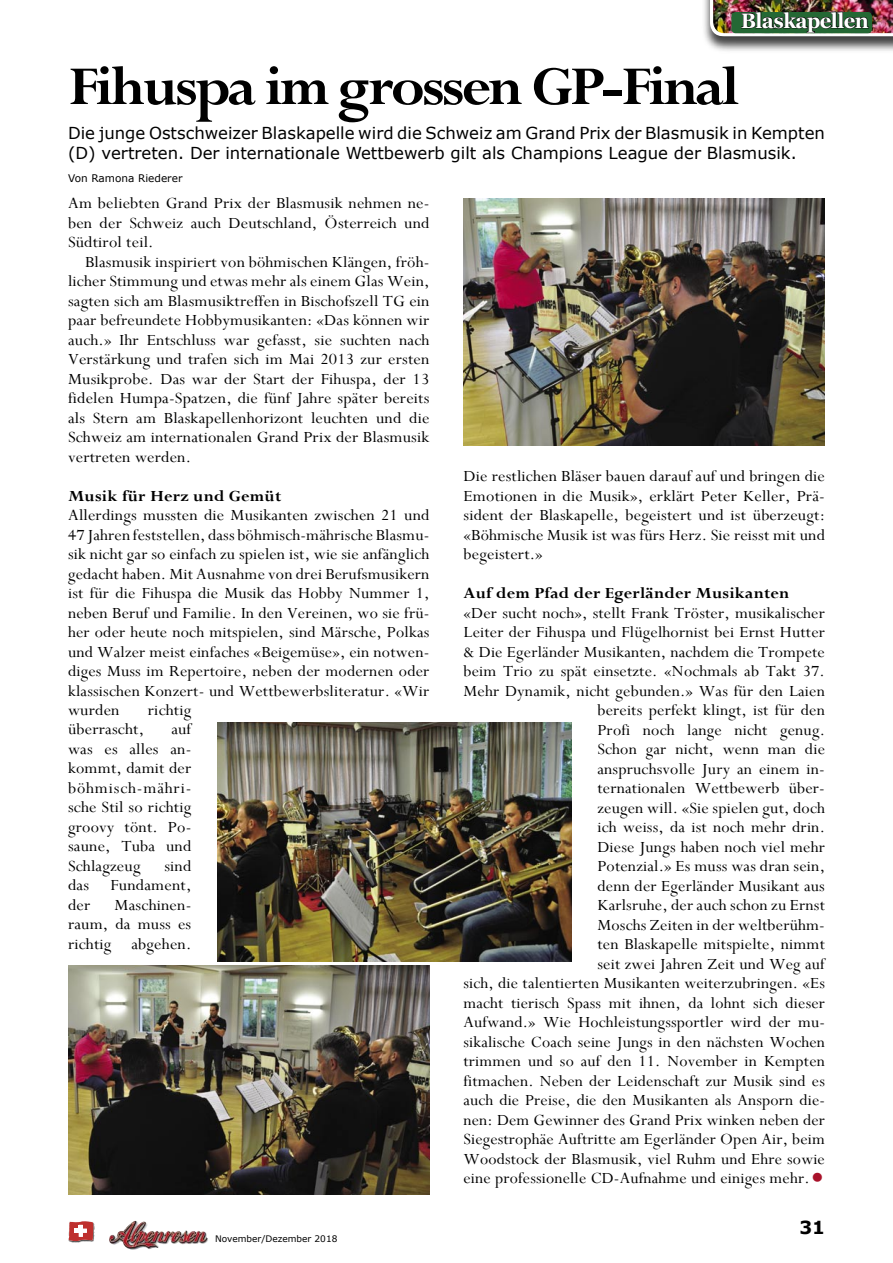
<style>
.page{position:relative;width:893px;height:1263px;background:#fff}
.page>*{position:absolute;margin:0;border:0;box-sizing:border-box;transform-origin:0 0}
.t1{font:700 60.3px "Perpetua";letter-spacing:-.05em;color:#000;scale:1.04 1}
.Lead{font:700 21px "Georgia";letter-spacing:-.03em;color:#fff}
.t2{font:700 18px "Verdana";color:#000}
.t3{font:17.4px/19.5px "Perpetua";letter-spacing:.01em;color:#000;text-align:justify;scale:1.05 1}
.t4{font:17.4px/19.5px "Perpetua";letter-spacing:.01em;color:#000;text-align:justify;scale:1.04 1}
.t5{font:17.4px/19.5px "Perpetua";letter-spacing:.01em;color:#000;text-align:justify}
.t6{font:700 17.4px "Perpetua";letter-spacing:.01em;color:#000;scale:1.05 1}
.t7{font:16.5px/20.2px "Verdana";color:#000}
.t8{font:10.5px "Verdana";color:#000}
.t9{font:9px "Verdana";color:#000}
.s1{font-family:"Verdana";font-size:20.4px;color:#a9122a}
</style>
<div class="page">
<img style="left:123px;top:1221px;width:77px;height:12px">
<img style="left:68px;top:1224px;width:27px;height:19px">
<svg style="left:69px;top:1221px;width:25px;height:20px"></svg>
<img style="left:217px;top:723px;width:355px;height:238px">
<img style="left:68px;top:965px;width:361px;height:230px">
<img style="left:463px;top:198px;width:362px;height:247px">
<div style="left:701px;top:0;width:192px;height:54px;background:#000;opacity:.75"></div>
<img style="left:709px;top:0;width:184px;height:36px">
<p class="Lead" style="left:741px;top:7px;width:130px">Blaskapellen</p>
<p class="t1" style="left:68px;top:49px;width:647px">Fihuspa im grossen GP-Final</p>
<p class="t7" style="left:68px;top:122px;width:758px">Die junge Ostschweizer Blaskapelle wird die Schweiz am Grand Prix der Blasmusik in Kempten (D) vertreten. Der internationale Wettbewerb gilt als Champions League der Blasmusik.</p>
<p class="t8" style="left:68px;top:171px;width:116px">Von Ramona Riederer</p>
<p class="t3" style="left:68px;top:193px;width:346px">Am beliebten Grand Prix der Blasmusik nehmen ne&shy;ben der Schweiz auch Deutschland, Österreich und Südtirol teil.</p>
<p class="t3" style="left:68px;top:252px;width:346px;text-indent:17px">Blasmusik inspiriert von böhmischen Klängen, fröh&shy;licher Stimmung und etwas mehr als einem Glas Wein, sagten sich am Blasmusiktreffen in Bischofszell TG ein paar befreundete Hobbymusikanten: «Das können wir auch.» Ihr Entschluss war gefasst, sie suchten nach Verstärkung und trafen sich im Mai 2013 zur ersten Musikprobe. Das war der Start der Fihuspa, der 13 fidelen Humpa-Spatzen, die fünf Jahre später bereits als Stern am Blaskapellenhorizont leuchten und die Schweiz am internationalen Grand Prix der Blasmusik vertreten werden.</p>
<p class="t6" style="left:68px;top:485px;width:205px">Musik für Herz und Gemüt</p>
<p class="t3" style="left:68px;top:505px;width:346px">Allerdings mussten die Musikanten zwischen 21 und 47 Jahren feststellen, dass böhmisch-mährische Blasmu&shy;sik nicht gar so einfach zu spielen ist, wie sie anfänglich gedacht haben. Mit Ausnahme von drei Berufsmusikern ist für die Fihuspa die Musik das Hobby Nummer 1, neben Beruf und Familie. In den Vereinen, wo sie frü&shy;her oder heute noch mitspielen, sind Märsche, Polkas und Walzer meist einfaches «Beigemüse», ein notwen&shy;diges Muss im Repertoire, neben der modernen oder klassischen Konzert- und Wettbewerbsliteratur. «Wir</p>
<p class="t3" style="left:68px;top:700px;width:51px">wurden</p>
<p class="t3" style="left:148px;top:700px;width:43px">richtig</p>
<p class="t3" style="left:68px;top:719px;width:74px">überrascht,</p>
<p class="t3" style="left:68px;top:719px;width:119px;text-indent:103px">auf was es alles an&shy;kommt, damit der böhmisch-mähri&shy;sche Stil so richtig groovy tönt. Po&shy;saune, Tuba und Schlagzeug</p>
<p class="t3" style="left:68px;top:856px;width:119px;text-indent:96px">sind das Fundament, der</p>
<p class="t3" style="left:68px;top:895px;width:119px;text-indent:47px">Maschinen&shy;raum, da muss es richtig abgehen.</p>
<p class="t9" style="left:215px;top:1233px;width:124px">November/Dezember 2018</p>
<p class="t3" style="left:463px;top:466px;width:346px">Die restlichen Bläser bauen darauf auf und bringen die Emotionen in die Musik», erklärt Peter Keller, Prä&shy;sident der Blaskapelle, begeistert und ist überzeugt: «Böhmische Musik ist was fürs Herz. Sie reisst mit und begeistert.»</p>
<p class="t6" style="left:463px;top:582px;width:312px">Auf dem Pfad der Egerländer Musikanten</p>
<p class="t4" style="left:463px;top:603px;width:349px">«Der sucht noch», stellt Frank Tröster, musikalischer Leiter der Fihuspa und Flügelhornist bei Ernst Hutter &amp; Die Egerländer Musikanten, nachdem die Trompete beim Trio zu spät einsetzte. «Nochmals ab Takt 37.<br>Mehr Dynamik, nicht gebunden.» Was für den Laien</p>
<p class="t4" style="left:597px;top:700px;width:220px">bereits perfekt klingt, ist für den Profi noch lange nicht genug.<br>Schon gar nicht, wenn man die anspruchsvolle Jury an einem in&shy;ternationalen Wettbewerb über&shy;zeugen will. «Sie spielen gut, doch ich weiss, da ist noch mehr drin.<br>Diese Jungs haben noch viel mehr Potenzial.» Es muss was dran sein, denn der Egerländer Musikant aus Karlsruhe, der auch schon zu Ernst Moschs Zeiten in der weltberühm&shy;ten Blaskapelle mitspielte, nimmt seit zwei Jahren Zeit und Weg auf</p>
<p class="t5" style="left:463px;top:973px;width:363px">sich, die talentierten Musikanten weiterzubringen. «Es macht tierisch Spass mit ihnen, da lohnt sich dieser Aufwand.» Wie Hochleistungssportler wird der mu&shy;sikalische Coach seine Jungs in den nächsten Wochen trimmen und so auf den 11. November in Kempten fitmachen. Neben der Leidenschaft zur Musik sind es auch die Preise, die den Musikanten als Ansporn die&shy;nen: Dem Gewinner des Grand Prix winken neben der Siegestrophäe Auftritte am Egerländer Open Air, beim Woodstock der Blasmusik, viel Ruhm und Ehre sowie eine professionelle CD-Aufnahme und einiges mehr.<span class="s1">●</span></p>
<p class="t2" style="left:799px;top:1215px;width:27px">31</p>
</div>
